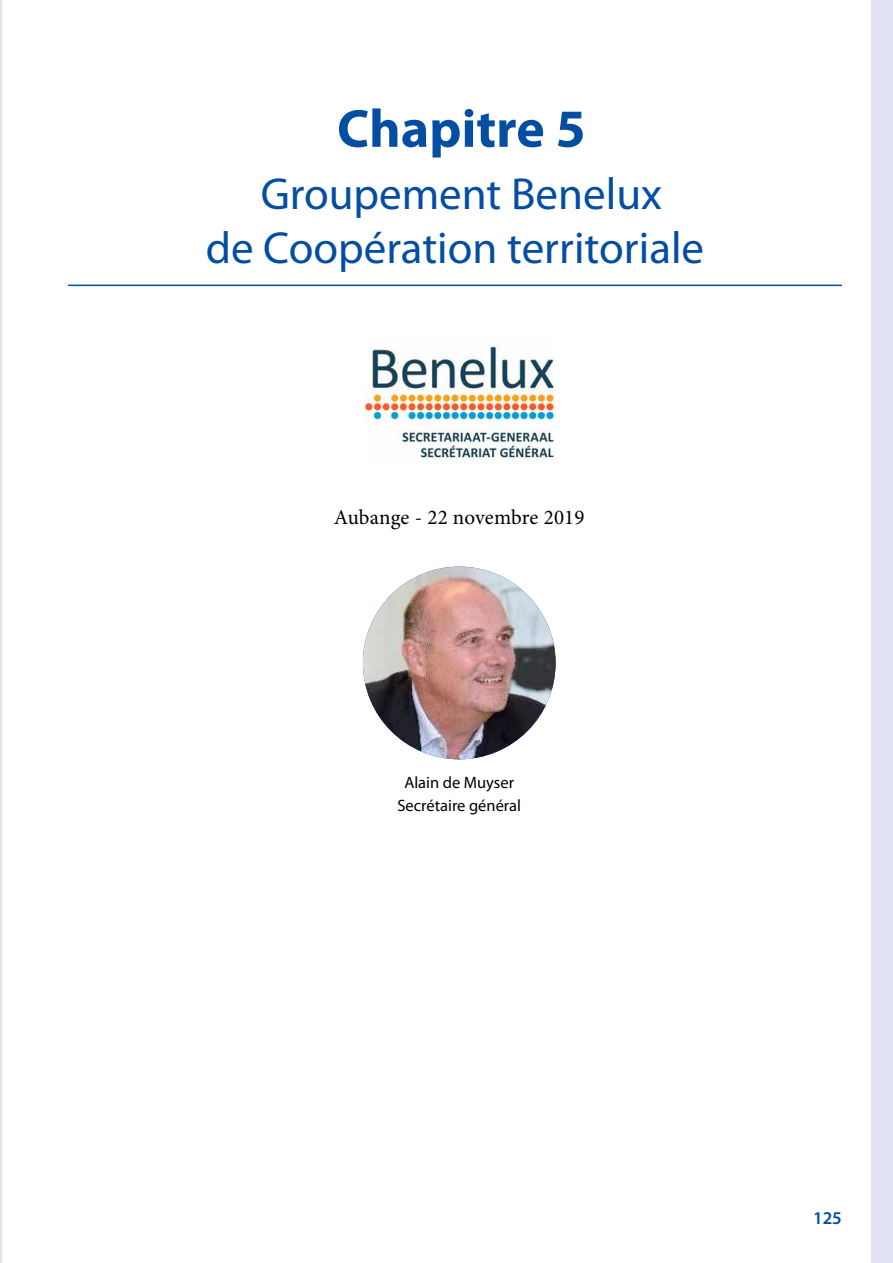
<style>
.page{position:relative;width:893px;height:1263px;background:#fff}
.page>*{position:absolute;margin:0;border:0;box-sizing:border-box;transform-origin:0 0}
.t1{font:700 54px "Myriad Pro";color:#034ea2}
.t2{font:45px/54px "Myriad Pro";color:#034ea2;text-align:center}
.t3{font:21px "Minion Pro";letter-spacing:.01em;color:#000}
.t4{font:600 18px "Myriad Pro";color:#034ea2}
.t5{font:16.5px/23.2px "Myriad Pro";color:#000;text-align:center}
</style>
<div class="page">
<hr style="left:0;top:0;width:1px;height:1263px;background:#e1e2f2">
<div style="left:872px;top:0;width:21px;height:1263px;background:#e1e2f2"></div>
<hr style="left:68px;top:285px;width:774px;height:1px;background:#034ea2">
<img style="left:364px;top:345px;width:190px;height:119px">
<img style="left:363px;top:567px;width:193px;height:192px;border-radius:96px">
<p class="t1" style="left:337px;top:93px;width:250px">Chapitre 5</p>
<p class="t2" style="left:206px;top:167px;width:500px">Groupement Benelux<br>de Coopération territoriale</p>
<p class="t3" style="left:334px;top:503px;width:252px">Aubange - 22 novembre 2019</p>
<p class="t5" style="left:397px;top:770px;width:125px">Alain de Muyser<br>Secrétaire général</p>
<p class="t4" style="left:813px;top:1207px;width:30px">125</p>
</div>
